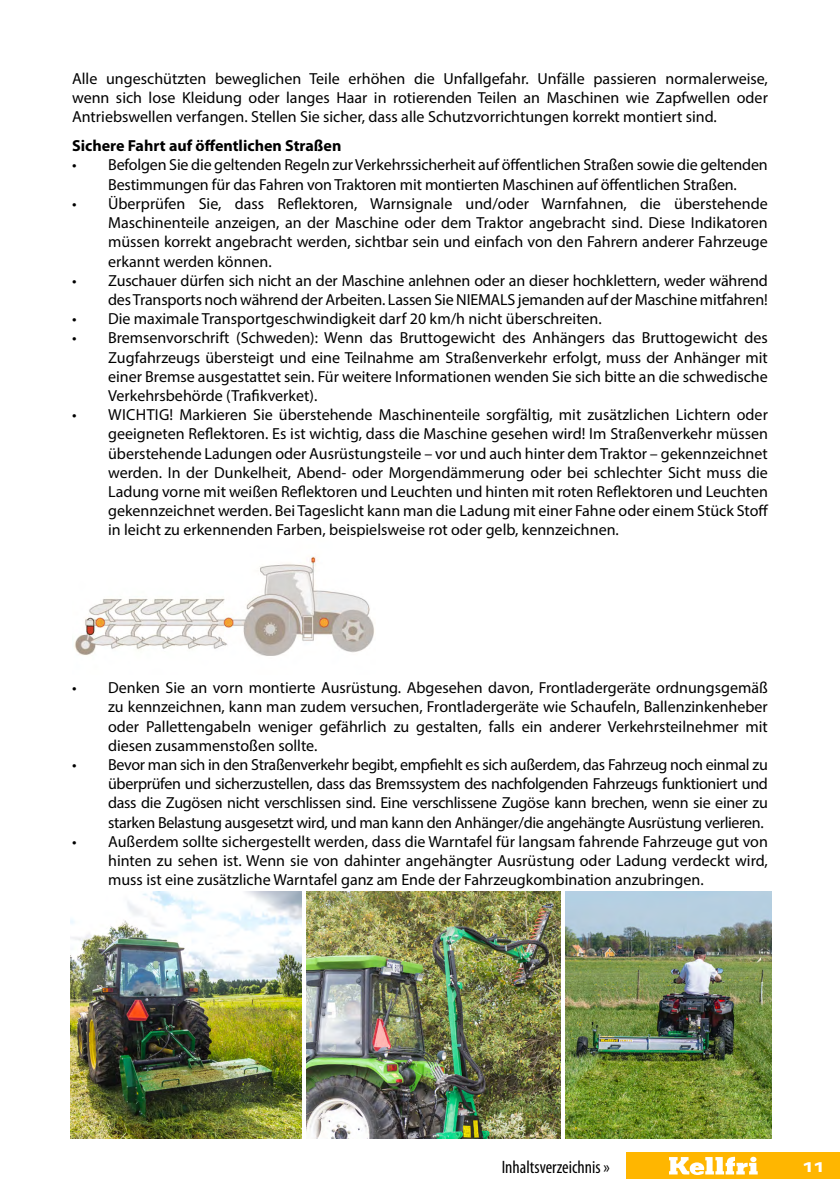
<style>
.page{position:relative;width:840px;height:1191px;background:#fff}
.page>*{position:absolute;margin:0;border:0;box-sizing:border-box;transform-origin:0 0}
.t1{font:700 20px "Myriad Pro";color:#fff}
.t2{font:condensed 18px "Myriad Pro";color:#000}
.t3{font:16px/19.2px "Myriad Pro";letter-spacing:-.01em;color:#000;text-align:justify}
.t4{font:700 16px "Myriad Pro";color:#000}
</style>
<div class="page">
<div style="left:626px;top:1152px;width:213px;height:27px;background:#ffb600"></div>
<svg style="left:669px;top:1156px;width:88px;height:19px"></svg>
<img style="left:74px;top:556px;width:300px;height:100px">
<img style="left:565px;top:891px;width:205px;height:248px">
<img style="left:307px;top:891px;width:252px;height:248px">
<img style="left:70px;top:891px;width:231px;height:248px">
<p class="t3" style="left:72px;top:69px;width:697px">Alle ungeschützten beweglichen Teile erhöhen die Unfallgefahr. Unfälle passieren normalerweise, wenn sich lose Kleidung oder langes Haar in rotierenden Teilen an Maschinen wie Zapfwellen oder Antriebswellen verfangen. Stellen Sie sicher, dass alle Schutzvorrichtungen korrekt montiert sind.</p>
<p class="t4" style="left:72px;top:135px;width:271px">Sichere Fahrt auf öffentlichen Straßen</p>
<p class="t3" style="left:72px;top:155px;width:697px;text-align:center">• Befolgen Sie die geltenden Regeln zur Verkehrssicherheit auf öffentlichen Straßen sowie die geltenden<br>Bestimmungen für das Fahren von Traktoren mit montierten Maschinen auf öffentlichen Straßen.</p>
<p class="t3" style="left:108px;top:194px;width:661px;text-indent:-36px">• Überprüfen Sie, dass Reflektoren, Warnsignale und/oder Warnfahnen, die überstehende Maschinenteile anzeigen, an der Maschine oder dem Traktor angebracht sind. Diese Indikatoren müssen korrekt angebracht werden, sichtbar sein und einfach von den Fahrern anderer Fahrzeuge erkannt werden können.</p>
<p class="t3" style="left:72px;top:270px;width:697px;text-align:right">• Zuschauer dürfen sich nicht an der Maschine anlehnen oder an dieser hochklettern, weder während des Transports noch während der Arbeiten. Lassen Sie NIEMALS jemanden auf der Maschine mitfahren!</p>
<p class="t3" style="left:72px;top:309px;width:531px">• Die maximale Transportgeschwindigkeit darf 20 km/h nicht überschreiten.</p>
<p class="t3" style="left:108px;top:328px;width:661px;text-indent:-36px">• Bremsenvorschrift (Schweden): Wenn das Bruttogewicht des Anhängers das Bruttogewicht des Zugfahrzeugs übersteigt und eine Teilnahme am Straßenverkehr erfolgt, muss der Anhänger mit einer Bremse ausgestattet sein. Für weitere Informationen wenden Sie sich bitte an die schwedische Verkehrsbehörde (Trafikverket).</p>
<p class="t3" style="left:108px;top:405px;width:661px;text-indent:-36px">• WICHTIG! Markieren Sie überstehende Maschinenteile sorgfältig, mit zusätzlichen Lichtern oder geeigneten Reflektoren. Es ist wichtig, dass die Maschine gesehen wird! Im Straßenverkehr müssen überstehende Ladungen oder Ausrüstungsteile – vor und auch hinter dem Traktor – gekennzeichnet werden. In der Dunkelheit, Abend- oder Morgendämmerung oder bei schlechter Sicht muss die Ladung vorne mit weißen Reflektoren und Leuchten und hinten mit roten Reflektoren und Leuchten gekennzeichnet werden. Bei Tageslicht kann man die Ladung mit einer Fahne oder einem Stück Stoff in leicht zu erkennenden Farben, beispielsweise rot oder gelb, kennzeichnen.</p>
<p class="t3" style="left:108px;top:678px;width:661px;text-indent:-36px">• Denken Sie an vorn montierte Ausrüstung. Abgesehen davon, Frontladergeräte ordnungsgemäß zu kennzeichnen, kann man zudem versuchen, Frontladergeräte wie Schaufeln, Ballenzinkenheber oder Pallettengabeln weniger gefährlich zu gestalten, falls ein anderer Verkehrsteilnehmer mit diesen zusammenstoßen sollte.</p>
<p class="t3" style="left:108px;top:755px;width:661px;text-indent:-36px">• Bevor man sich in den Straßenverkehr begibt, empfiehlt es sich außerdem, das Fahrzeug noch einmal zu überprüfen und sicherzustellen, dass das Bremssystem des nachfolgenden Fahrzeugs funktioniert und dass die Zugösen nicht verschlissen sind. Eine verschlissene Zugöse kann brechen, wenn sie einer zu starken Belastung ausgesetzt wird, und man kann den Anhänger/die angehängte Ausrüstung verlieren.</p>
<p class="t3" style="left:108px;top:831px;width:661px;text-indent:-36px">• Außerdem sollte sichergestellt werden, dass die Warntafel für langsam fahrende Fahrzeuge gut von hinten zu sehen ist. Wenn sie von dahinter angehängter Ausrüstung oder Ladung verdeckt wird, muss ist eine zusätzliche Warntafel ganz am Ende der Fahrzeugkombination anzubringen.</p>
<p class="t2" style="left:501px;top:1156px;width:110px">Inhaltsverzeichnis »</p>
<p class="t1" style="left:801px;top:1152px;width:24px">11</p>
</div>
